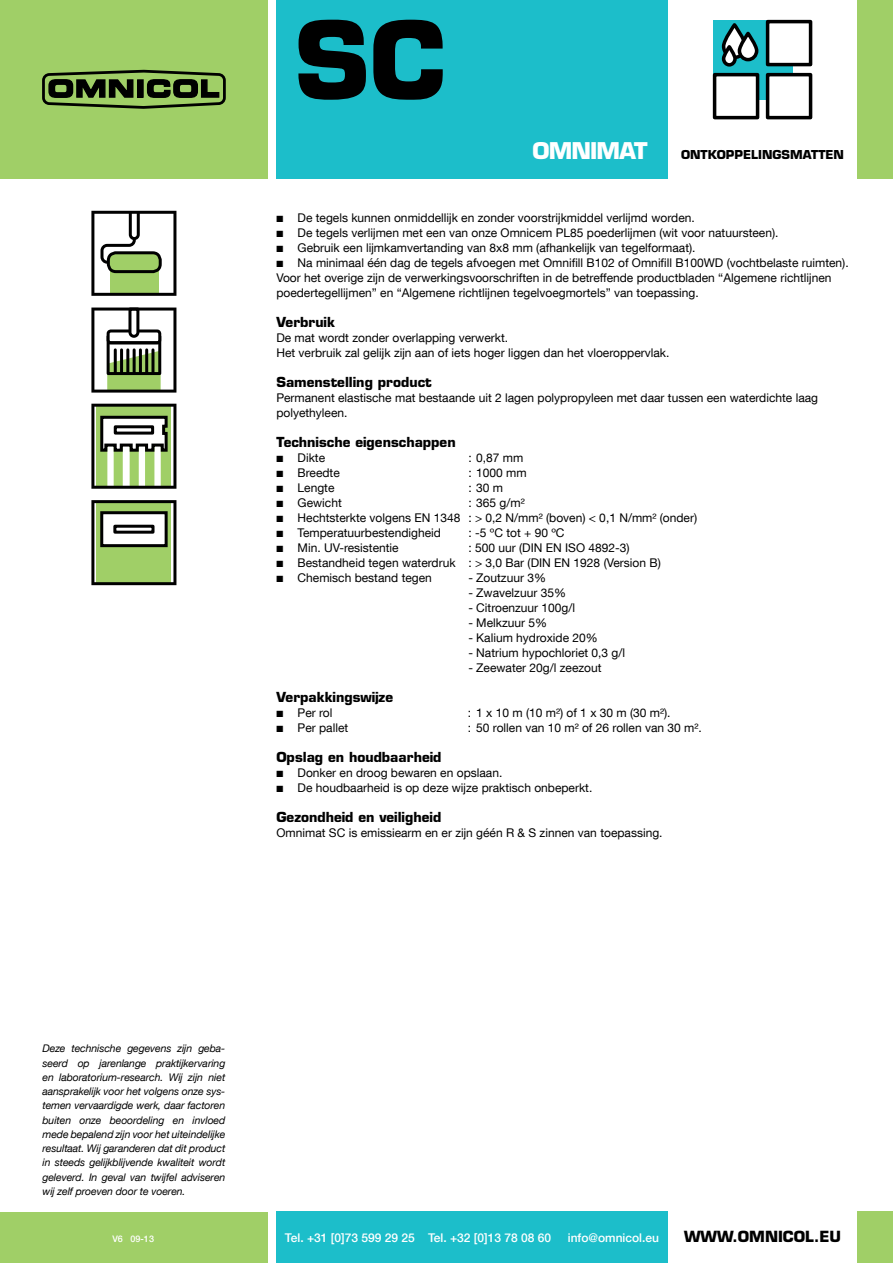
<style>
.page{position:relative;width:893px;height:1263px;background:#fff}
.page>*{position:absolute;margin:0;border:0;box-sizing:border-box;transform-origin:0 0}
.t1{font:700 105px "Eurostile LT Std";color:#000}
.t2{font:700 22.5px "Eurostile LT Std";color:#fff}
.t3{font:700 15px "Eurostile LT Std";color:#000}
.t4{font:700 13.5px "Eurostile LT Std";color:#000}
.t5{font:12px/15px "Helvetica Neue LT Com";color:#000}
.t6{font:500 12px "Helvetica Neue LT Com";color:#fff}
.t7{font:700 12px "Eurostile LT Std";color:#000}
.t8{font:italic 10.5px/14.2px "Helvetica Neue LT Com";letter-spacing:-.01em;color:#000;text-align:justify}
.t9{font:500 9px "Helvetica Neue LT Com";color:#fff}
</style>
<div class="page">
<div style="left:0;top:0;width:268px;height:179px;background:#a0cf67"></div>
<div style="left:42px;top:73px;width:184px;height:32px;border:3px solid #000;border-radius:6px"></div>
<svg style="left:48px;top:79px;width:86px;height:19px"></svg>
<div style="left:138px;top:80px;width:5px;height:17px;background:#000"></div>
<div style="left:137px;top:79px;width:7px;height:19px;border:1px solid #000"></div>
<svg style="left:146px;top:79px;width:74px;height:19px"></svg>
<div style="left:0;top:1212px;width:268px;height:51px;background:#a0cf67"></div>
<div style="left:276px;top:1212px;width:392px;height:51px;background:#1cbeca"></div>
<div style="left:857px;top:1211px;width:36px;height:52px;background:#a0cf67"></div>
<div style="left:857px;top:0;width:36px;height:179px;background:#a0cf67"></div>
<div style="left:276px;top:0;width:392px;height:179px;background:#1cbeca"></div>
<div style="left:713px;top:20px;width:79px;height:80px;background:#1cbeca"></div>
<svg style="left:724px;top:25px;width:21px;height:32px"></svg>
<div style="left:722px;top:23px;width:25px;height:36px;border:4px solid #000;border-radius:11px"></div>
<svg style="left:721px;top:47px;width:17px;height:20px"></svg>
<svg style="left:739px;top:33px;width:18px;height:27px"></svg>
<div style="left:738px;top:32px;width:20px;height:29px;border:4px solid #000;border-radius:9px"></div>
<div style="left:715px;top:75px;width:43px;height:43px;background:#fff"></div>
<div style="left:713px;top:73px;width:46px;height:46px;border:4px solid #000"></div>
<div style="left:768px;top:75px;width:43px;height:43px;background:#fff"></div>
<div style="left:766px;top:73px;width:46px;height:46px;border:4px solid #000"></div>
<div style="left:768px;top:22px;width:43px;height:43px;background:#fff"></div>
<div style="left:766px;top:20px;width:46px;height:46px;border:4px solid #000"></div>
<svg style="left:91px;top:211px;width:85px;height:85px"></svg>
<svg style="left:91px;top:307px;width:85px;height:86px"></svg>
<svg style="left:91px;top:404px;width:85px;height:85px"></svg>
<svg style="left:91px;top:500px;width:85px;height:85px"></svg>
<h1 class="t1" style="left:295px;top:-4px;width:74px">SC</h1>
<h2 class="t2" style="left:533px;top:136px;width:18px">OMNIMAT</h2>
<p class="t7" style="left:681px;top:147px;width:165px">Ontkoppelingsmatten</p>
<p class="t5" style="left:276px;top:210px;width:420px">■ De tegels kunnen onmiddellijk en zonder voorstrijkmiddel verlijmd worden.</p>
<p class="t5" style="left:276px;top:225px;width:504px">■ De tegels verlijmen met een van onze Omnicem PL85 poederlijmen (wit voor natuursteen).</p>
<p class="t5" style="left:276px;top:240px;width:421px">■ Gebruik een lijmkamvertanding van 8x8 mm (afhankelijk van tegelformaat).</p>
<p class="t5" style="left:276px;top:255px;width:574px">■ Na minimaal één dag de tegels afvoegen met Omnifill B102 of Omnifill B100WD (vochtbelaste ruimten).<br>Voor het overige zijn de verwerkingsvoorschriften in de betreffende productbladen “Algemene richtlijnen poedertegellijmen” en “Algemene richtlijnen tegelvoegmortels” van toepassing.</p>
<p class="t4" style="left:276px;top:314px;width:60px">Verbruik</p>
<p class="t5" style="left:276px;top:330px;width:395px">De mat wordt zonder overlapping verwerkt.<br>Het verbruik zal gelijk zijn aan of iets hoger liggen dan het vloeroppervlak.</p>
<p class="t4" style="left:276px;top:374px;width:157px">Samenstelling product</p>
<p class="t5" style="left:276px;top:390px;width:543px">Permanent elastische mat bestaande uit 2 lagen polypropyleen met daar tussen een waterdichte laag polyethyleen.</p>
<p class="t4" style="left:276px;top:434px;width:181px">Technische eigenschappen</p>
<p class="t5" style="left:276px;top:450px;width:50px">■ Dikte</p>
<p class="t5" style="left:468px;top:450px;width:57px">: 0,87 mm</p>
<p class="t5" style="left:276px;top:465px;width:65px">■ Breedte</p>
<p class="t5" style="left:468px;top:465px;width:60px">: 1000 mm</p>
<p class="t5" style="left:276px;top:480px;width:60px">■ Lengte</p>
<p class="t5" style="left:468px;top:480px;width:36px">: 30 m</p>
<p class="t5" style="left:276px;top:495px;width:67px">■ Gewicht</p>
<p class="t5" style="left:468px;top:495px;width:58px">: 365 g/m²</p>
<p class="t5" style="left:276px;top:510px;width:422px">■ Hechtsterkte volgens EN 1348 : &gt; 0,2 N/mm² (boven) &lt; 0,1 N/mm² (onder)</p>
<p class="t5" style="left:276px;top:525px;width:166px">■ Temperatuurbestendigheid</p>
<p class="t5" style="left:468px;top:525px;width:98px">: -5 ºC tot + 90 ºC</p>
<p class="t5" style="left:276px;top:540px;width:124px">■ Min. UV-resistentie</p>
<p class="t5" style="left:468px;top:540px;width:163px">: 500 uur (DIN EN ISO 4892-3)</p>
<p class="t5" style="left:276px;top:555px;width:386px">■ Bestandheid tegen waterdruk : &gt; 3,0 Bar (DIN EN 1928 (Version B)</p>
<p class="t5" style="left:276px;top:570px;width:157px">■ Chemisch bestand tegen</p>
<p class="t5" style="left:468px;top:570px;width:79px">- Zoutzuur 3%</p>
<p class="t5" style="left:468px;top:585px;width:99px">- Zwavelzuur 35%</p>
<p class="t5" style="left:468px;top:600px;width:108px">- Citroenzuur 100g/l</p>
<p class="t5" style="left:468px;top:615px;width:80px">- Melkzuur 5%</p>
<p class="t5" style="left:468px;top:630px;width:131px">- Kalium hydroxide 20%</p>
<p class="t5" style="left:468px;top:645px;width:158px">- Natrium hypochloriet 0,3 g/l</p>
<p class="t5" style="left:468px;top:660px;width:135px">- Zeewater 20g/l zeezout</p>
<p class="t4" style="left:276px;top:689px;width:118px">Verpakkingswijze</p>
<p class="t5" style="left:276px;top:705px;width:58px">■ Per rol</p>
<p class="t5" style="left:468px;top:705px;width:204px">: 1 x 10 m (10 m²) of 1 x 30 m (30 m²).</p>
<p class="t5" style="left:276px;top:720px;width:73px">■ Per pallet</p>
<p class="t5" style="left:468px;top:720px;width:235px">: 50 rollen van 10 m² of 26 rollen van 30 m².</p>
<p class="t4" style="left:276px;top:749px;width:167px">Opslag en houdbaarheid</p>
<p class="t5" style="left:276px;top:765px;width:227px">■ Donker en droog bewaren en opslaan.</p>
<p class="t5" style="left:276px;top:780px;width:317px">■ De houdbaarheid is op deze wijze praktisch onbeperkt.</p>
<p class="t4" style="left:276px;top:809px;width:166px">Gezondheid en veiligheid</p>
<p class="t5" style="left:276px;top:825px;width:388px">Omnimat SC is emissiearm en er zijn géén R &amp; S zinnen van toepassing.</p>
<p class="t8" style="left:43px;top:1041px;width:184px">Deze technische gegevens zijn geba‑ seerd op jarenlange praktijkervaring en laboratorium‑research. Wij zijn niet aansprakelijk voor het volgens onze sys‑ temen vervaardigde werk, daar factoren buiten onze beoordeling en invloed mede bepalend zijn voor het uiteindelijke resultaat. Wij garanderen dat dit product in steeds gelijkblijvende kwaliteit wordt geleverd. In geval van twijfel adviseren wij zelf proeven door te voeren.</p>
<p class="t9" style="left:112px;top:1233px;width:43px">V6 09-13</p>
<p class="t6" style="left:285px;top:1230px;width:268px">Tel. +31 [0]73 599 29 25 Tel. +32 [0]13 78 08 60</p>
<p class="t6" style="left:568px;top:1230px;width:93px">info@omnicol.eu</p>
<p class="t3" style="left:684px;top:1227px;width:159px">www.omnicol.eu</p>
</div>
